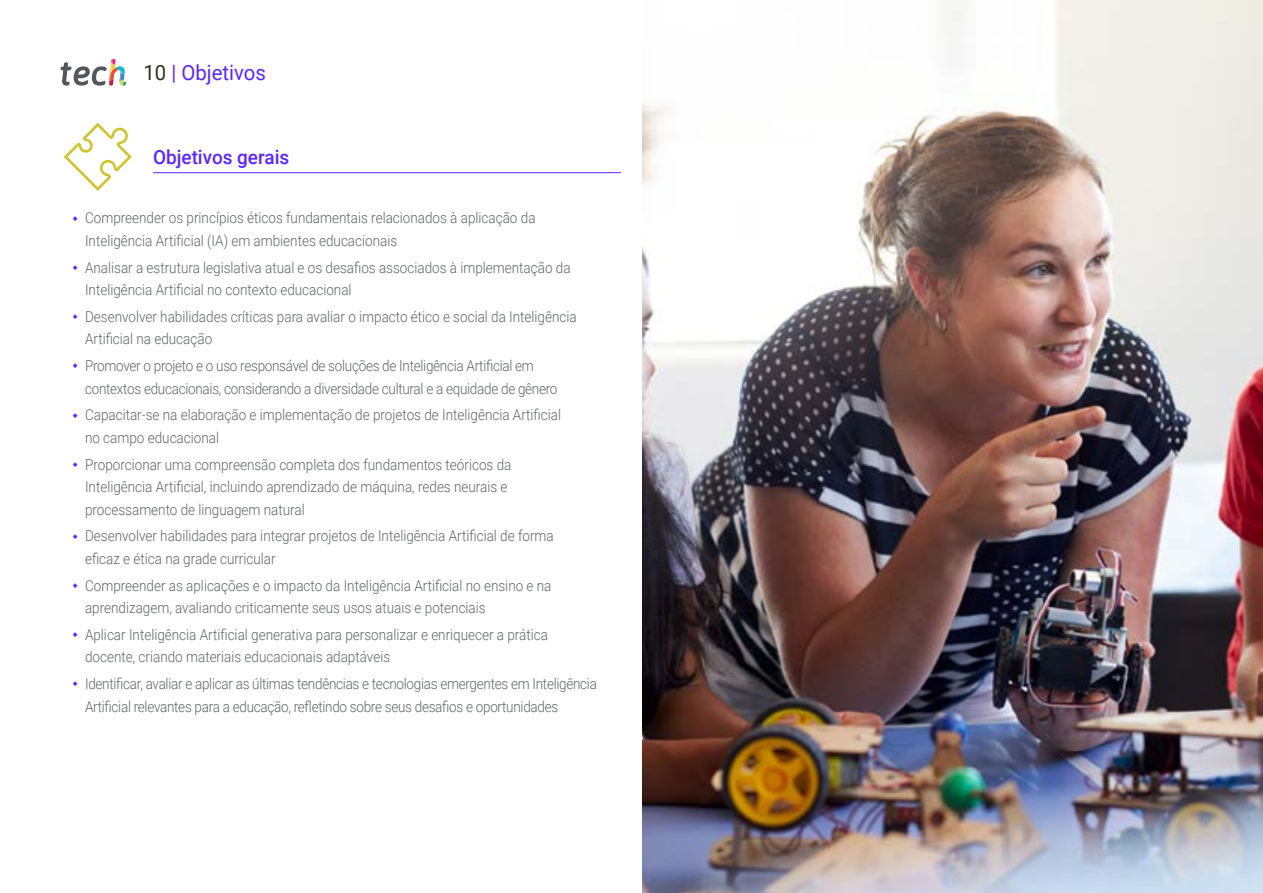
<style>
.page{position:relative;width:1263px;height:893px;background:#fff}
.page>*{position:absolute;margin:0;border:0;box-sizing:border-box;transform-origin:0 0}
.t1{font:21px "Roboto";color:#5927ff}
.t2{font:500 19.5px "Roboto";color:#5927ff}
.t3{font:300 15px/22.5px "Roboto";color:#61646a;scale:.9 1}
.t4{font:300 15px/22.5px "Roboto";letter-spacing:-.02em;color:#61646a;scale:.9 1}
.s1{color:#312e20}
</style>
<div class="page">
<hr style="left:153px;top:172px;width:468px;height:1px;background:#5927ff">
<svg style="left:64px;top:123px;width:68px;height:68px"></svg>
<img style="left:642px;top:0;width:621px;height:893px">
<svg style="left:61px;top:59px;width:65px;height:27px"></svg>
<h1 class="t1" style="left:144px;top:57px;width:124px"><span class="s1">10</span> | Objetivos</h1>
<h2 class="t2" style="left:153px;top:144px;width:138px">Objetivos gerais</h2>
<p class="t3" style="left:85px;top:206px;width:502px">Compreender os princípios éticos fundamentais relacionados à aplicação da<br>Inteligência Artificial (IA) em ambientes educacionais</p>
<p class="t3" style="left:85px;top:255px;width:541px">Analisar a estrutura legislativa atual e os desafios associados à implementação da<br>Inteligência Artificial no contexto educacional</p>
<p class="t3" style="left:85px;top:305px;width:548px">Desenvolver habilidades críticas para avaliar o impacto ético e social da Inteligência<br>Artificial na educação</p>
<p class="t4" style="left:85px;top:354px;width:526px">Promover o projeto e o uso responsável de soluções de Inteligência Artificial em contextos educacionais, considerando a diversidade cultural e a equidade de gênero</p>
<p class="t3" style="left:85px;top:403px;width:530px">Capacitar-se na elaboração e implementação de projetos de Inteligência Artificial no campo educacional</p>
<p class="t3" style="left:85px;top:452px;width:475px">Proporcionar uma compreensão completa dos fundamentos teóricos da<br>Inteligência Artificial, incluindo aprendizado de máquina, redes neurais e processamento de linguagem natural</p>
<p class="t3" style="left:85px;top:524px;width:522px">Desenvolver habilidades para integrar projetos de Inteligência Artificial de forma eficaz e ética na grade curricular</p>
<p class="t3" style="left:85px;top:573px;width:520px">Compreender as aplicações e o impacto da Inteligência Artificial no ensino e na aprendizagem, avaliando criticamente seus usos atuais e potenciais</p>
<p class="t3" style="left:85px;top:623px;width:516px">Aplicar Inteligência Artificial generativa para personalizar e enriquecer a prática docente, criando materiais educacionais adaptáveis</p>
<p class="t4" style="left:85px;top:672px;width:570px">Identificar, avaliar e aplicar as últimas tendências e tecnologias emergentes em Inteligência<br>Artificial relevantes para a educação, refletindo sobre seus desafios e oportunidades</p>
</div>
